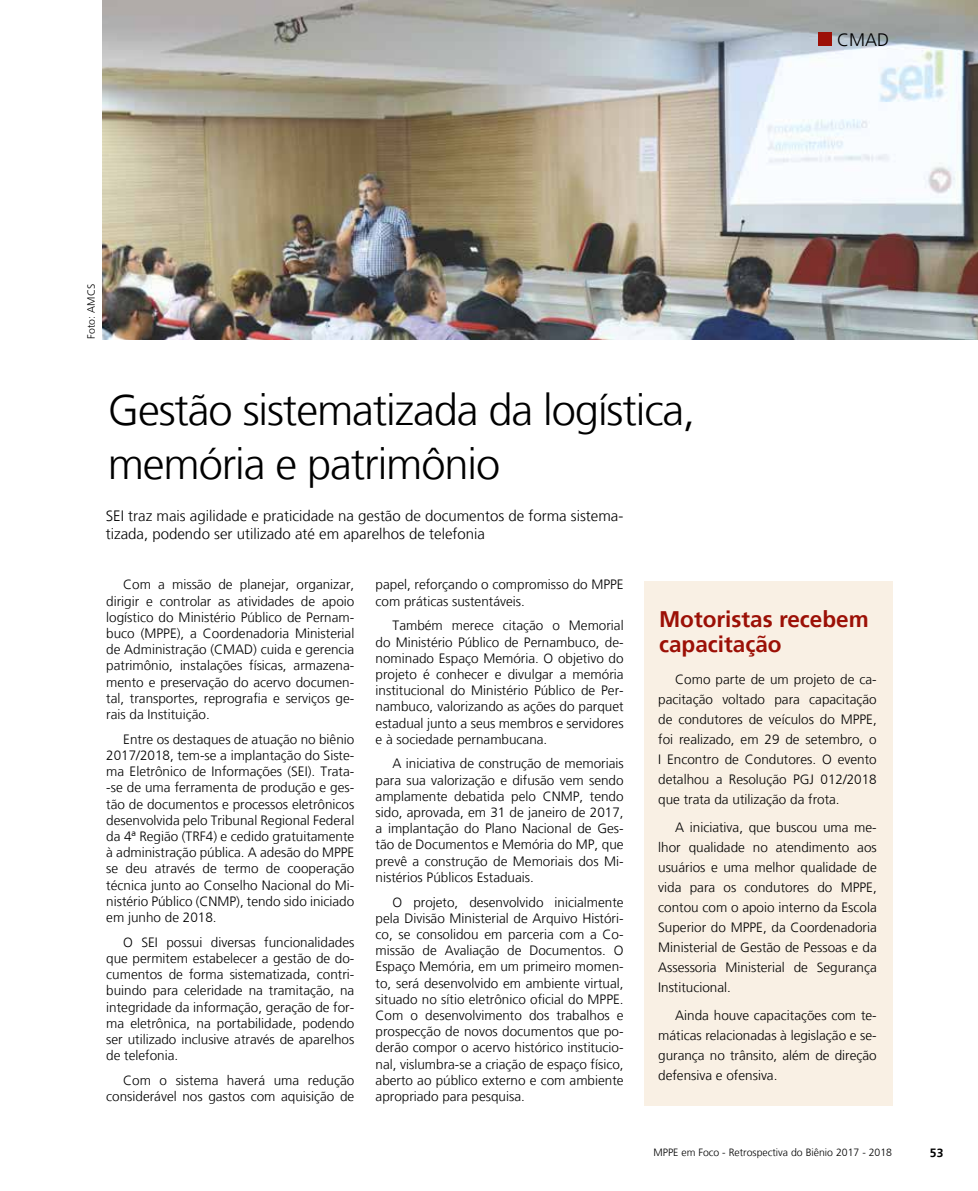
<style>
.page{position:relative;width:978px;height:1191px;background:#fff}
.page>*{position:absolute;margin:0;border:0;box-sizing:border-box;transform-origin:0 0}
.t1{font:300 43.5px/54px "Frutiger LT";letter-spacing:-.025em;color:#000}
.t2{font:700 22.5px/25.5px "Frutiger 65";color:#9c1006}
.t3{font:300 18px "Frutiger LT";color:#000}
.t4{font:300 15px/18px "Frutiger LT";color:#000}
.t5{font:300 13.5px/16.2px "Frutiger LT";color:#000;text-align:justify}
.t6{font:700 12px "Frutiger LT";color:#000}
.t7{font:300 10.5px "Frutiger LT";color:#000}
</style>
<div class="page">
<div style="left:645px;top:581px;width:248px;height:525px;background:#f9f0e4"></div>
<img style="left:102px;top:0;width:876px;height:339px">
<div style="left:818px;top:32px;width:14px;height:14px;background:#9c1006"></div>
<h3 class="t3" style="left:837px;top:29px;width:54px">CMAD</h3>
<p class="t7" style="left:85px;top:339px;width:56px;rotate:-90deg">Foto: AMCS</p>
<h1 class="t1" style="left:108px;top:383px;width:589px">Gestão sistematizada da logística, memória e patrimônio</h1>
<p class="t4" style="left:106px;top:507px;width:519px">SEI traz mais agilidade e praticidade na gestão de documentos de forma sistema&shy;tizada, podendo ser utilizado até em aparelhos de telefonia</p>
<p class="t5" style="left:106px;top:577px;width:250px;text-indent:17px">Com a missão de planejar, organizar, dirigir e controlar as atividades de apoio logístico do Ministério Público de Pernam&shy;buco (MPPE), a Coordenadoria Ministerial de Administração (CMAD) cuida e gerencia patrimônio, instalações físicas, armazena&shy;mento e preservação do acervo documen&shy;tal, transportes, reprografia e serviços ge&shy;rais da Instituição.</p>
<p class="t5" style="left:106px;top:731px;width:250px;text-indent:17px">Entre os destaques de atuação no biênio 2017/2018, tem-se a implantação do Siste&shy;ma Eletrônico de Informações (SEI). Trata--se de uma ferramenta de produção e ges&shy;tão de documentos e processos eletrônicos desenvolvida pelo Tribunal Regional Federal da 4ª Região (TRF4) e cedido gratuitamente à administração pública. A adesão do MPPE se deu através de termo de cooperação técnica junto ao Conselho Nacional do Mi&shy;nistério Público (CNMP), tendo sido iniciado em junho de 2018.</p>
<p class="t5" style="left:106px;top:934px;width:250px;text-indent:17px">O SEI possui diversas funcionalidades que permitem estabelecer a gestão de do&shy;cumentos de forma sistematizada, contri&shy;buindo para celeridade na tramitação, na integridade da informação, geração de for&shy;ma eletrônica, na portabilidade, podendo ser utilizado inclusive através de aparelhos de telefonia.</p>
<p class="t5" style="left:106px;top:1072px;width:250px;text-align:right">Com o sistema haverá uma redução considerável nos gastos com aquisição de</p>
<p class="t5" style="left:376px;top:577px;width:250px">papel, reforçando o compromisso do MPPE com práticas sustentáveis.</p>
<p class="t5" style="left:376px;top:618px;width:250px;text-indent:17px">Também merece citação o Memorial do Ministério Público de Pernambuco, de&shy;nominado Espaço Memória. O objetivo do projeto é conhecer e divulgar a memória institucional do Ministério Público de Per&shy;nambuco, valorizando as ações do parquet estadual junto a seus membros e servidores e à sociedade pernambucana.</p>
<p class="t5" style="left:376px;top:756px;width:250px;text-indent:17px">A iniciativa de construção de memoriais para sua valorização e difusão vem sendo amplamente debatida pelo CNMP, tendo sido, aprovada, em 31 de janeiro de 2017, a implantação do Plano Nacional de Ges&shy;tão de Documentos e Memória do MP, que prevê a construção de Memoriais dos Mi&shy;nistérios Públicos Estaduais.</p>
<p class="t5" style="left:376px;top:894px;width:250px;text-indent:17px">O projeto, desenvolvido inicialmente pela Divisão Ministerial de Arquivo Históri&shy;co, se consolidou em parceria com a Co&shy;missão de Avaliação de Documentos. O Espaço Memória, em um primeiro momen&shy;to, será desenvolvido em ambiente virtual, situado no sítio eletrônico oficial do MPPE.<br>Com o desenvolvimento dos trabalhos e prospecção de novos documentos que po&shy;derão compor o acervo histórico institucio&shy;nal, vislumbra-se a criação de espaço físico, aberto ao público externo e com ambiente apropriado para pesquisa.</p>
<h2 class="t2" style="left:659px;top:606px;width:211px">Motoristas recebem capacitação</h2>
<p class="t5" style="left:658px;top:669px;width:220px;line-height:20px;text-indent:17px">Como parte de um projeto de ca&shy;pacitação voltado para capacitação de condutores de veículos do MPPE, foi realizado, em 29 de setembro, o I Encontro de Condutores. O evento detalhou a Resolução PGJ 012/2018 que trata da utilização da frota.</p>
<p class="t5" style="left:658px;top:817px;width:220px;line-height:20px;text-indent:17px">A iniciativa, que buscou uma me&shy;lhor qualidade no atendimento aos usuários e uma melhor qualidade de vida para os condutores do MPPE, contou com o apoio interno da Escola Superior do MPPE, da Coordenadoria Ministerial de Gestão de Pessoas e da Assessoria Ministerial de Segurança Institucional.</p>
<p class="t5" style="left:658px;top:1005px;width:220px;line-height:20px;text-indent:17px">Ainda houve capacitações com te&shy;máticas relacionadas à legislação e se&shy;gurança no trânsito, além de direção defensiva e ofensiva.</p>
<p class="t7" style="left:653px;top:1146px;width:240px">MPPE em Foco - Retrospectiva do Biênio 2017 - 2018</p>
<p class="t6" style="left:930px;top:1145px;width:15px">53</p>
</div>
